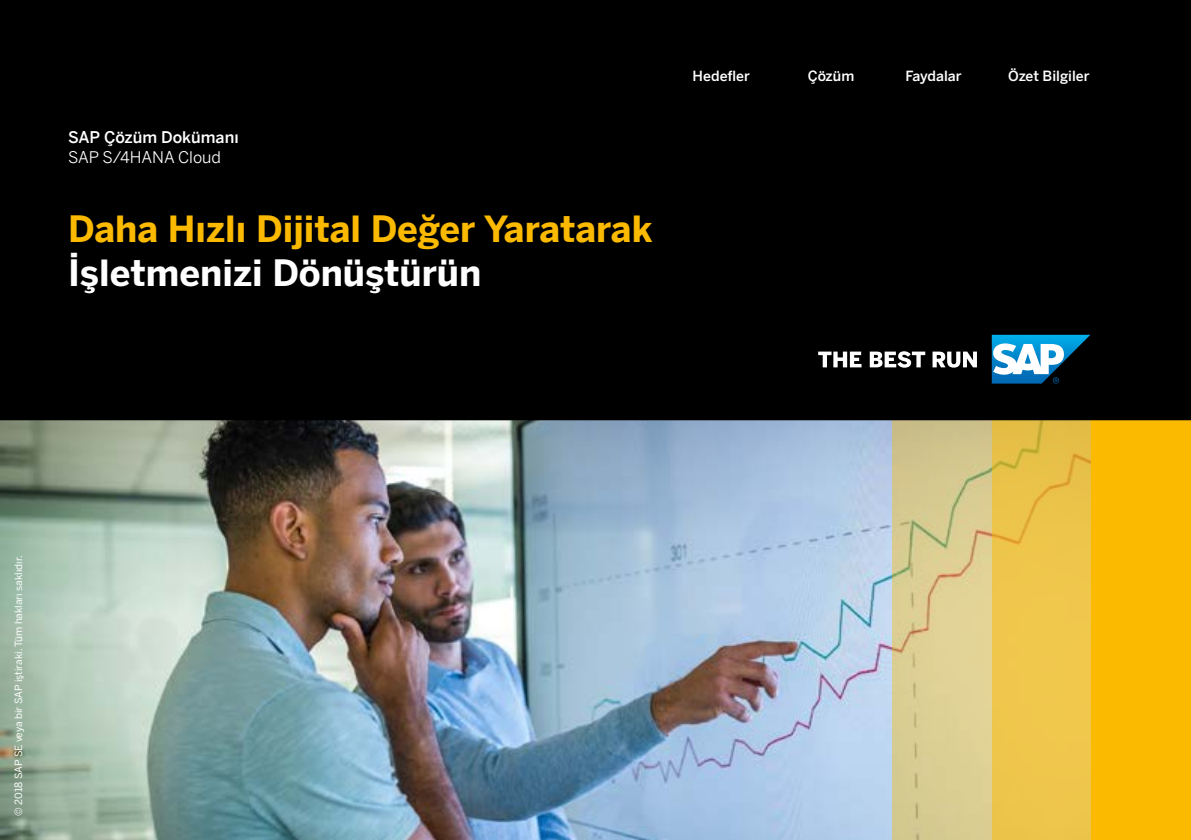
<style>
.page{position:relative;width:1191px;height:840px;background:#fff}
.page>*{position:absolute;margin:0;border:0;box-sizing:border-box;transform-origin:0 0}
.t1{font:700 36px "Benton Sans";color:#fbba00}
.t2{font:700 36px "Benton Sans";color:#fff}
.t3{font:500 16px "Benton Sans";color:#fff}
.t4{font:16px "Benton Sans";color:#fff}
.t5{font:500 14px "Benton Sans";color:#fff}
.t6{font:10px "Benton Sans";color:#fff}
</style>
<div class="page">
<img style="left:0;top:420px;width:892px;height:419px">
<div style="left:1091px;top:420px;width:100px;height:419px;background:#fbba00"></div>
<div style="left:991px;top:420px;width:100px;height:419px;background:#efc64b"></div>
<svg style="left:892px;top:420px;width:99px;height:419px;background:#d8ca90"></svg>
<div style="left:0;top:1px;width:1191px;height:418px;background:#000"></div>
<svg style="left:818px;top:351px;width:159px;height:16px"></svg>
<svg style="left:991px;top:334px;width:99px;height:49px"></svg>
<h2 class="t3" style="left:68px;top:124px;width:172px">SAP Çözüm Dokümanı</h2>
<h2 class="t4" style="left:68px;top:144px;width:154px">SAP S/4HANA Cloud</h2>
<h1 class="t1" style="left:68px;top:197px;width:586px">Daha Hızlı Dijital Değer Yaratarak</h1>
<h1 class="t2" style="left:68px;top:241px;width:415px">İşletmenizi Dönüştürün</h1>
<h3 class="t5" style="left:692px;top:63px;width:59px">Hedefler</h3>
<h3 class="t5" style="left:807px;top:63px;width:48px">Çözüm</h3>
<h3 class="t5" style="left:905px;top:63px;width:58px">Faydalar</h3>
<h3 class="t5" style="left:1008px;top:63px;width:83px">Özet Bilgiler</h3>
<p class="t6" style="left:11px;top:815px;width:261px;rotate:-90deg">© 2018 SAP SE veya bir SAP iştiraki. Tüm hakları saklıdır.</p>
</div>
